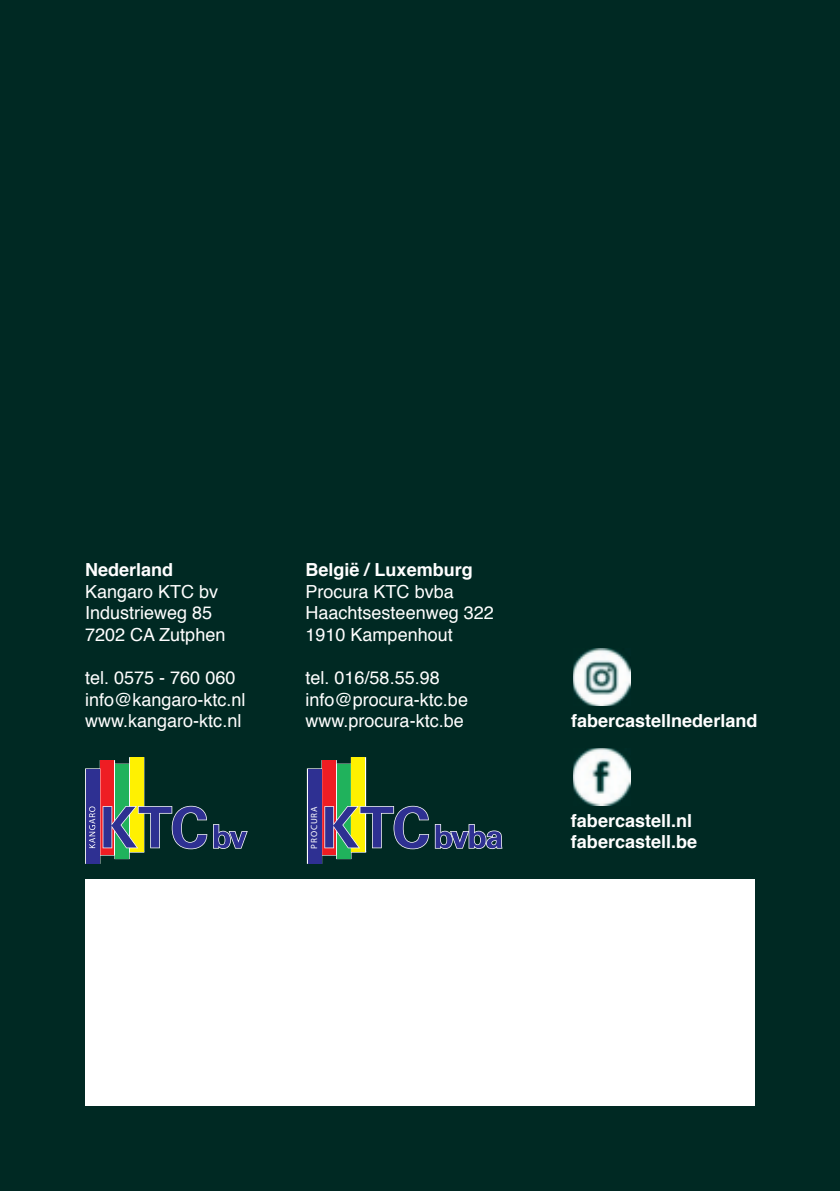
<style>
.page{position:relative;width:840px;height:1191px;background:#fff}
.page>*{position:absolute;margin:0;border:0;box-sizing:border-box;transform-origin:0 0}
.t1{font:18px/21.6px "Helvetica";color:#fff}
.t2{font:700 18px/21.6px "Helvetica";color:#fff}
.t3{font:9px "Myriad Pro";letter-spacing:.1em;color:#fff}
</style>
<div class="page">
<div style="left:0;top:0;width:839px;height:1191px;background:#002923"></div>
<div style="left:85px;top:879px;width:669px;height:227px;background:#fff"></div>
<svg style="left:213px;top:824px;width:34px;height:25px"></svg>
<svg style="left:85px;top:757px;width:122px;height:107px"></svg>
<svg style="left:307px;top:757px;width:195px;height:107px"></svg>
<img style="left:573px;top:748px;width:57px;height:57px">
<img style="left:573px;top:648px;width:57px;height:58px">
<p class="t2" style="left:85px;top:560px;width:90px">Nederland</p>
<p class="t1" style="left:85px;top:582px;width:142px">Kangaro KTC bv<br>Industrieweg 85<br>7202 CA Zutphen</p>
<p class="t1" style="left:85px;top:668px;width:162px">tel. 0575 - 760 060 info@kangaro-ktc.nl www.kangaro-ktc.nl</p>
<p class="t2" style="left:305px;top:560px;width:169px">België / Luxemburg</p>
<p class="t1" style="left:305px;top:582px;width:190px">Procura KTC bvba<br>Haachtsesteenweg 322<br>1910 Kampenhout</p>
<p class="t1" style="left:305px;top:668px;width:164px">tel. 016/58.55.98 info@procura-ktc.be www.procura-ktc.be</p>
<p class="t3" style="left:308px;top:849px;width:44px;rotate:-90deg">PROCURA</p>
<p class="t2" style="left:570px;top:712px;width:188px">fabercastellnederland</p>
<p class="t2" style="left:570px;top:811px;width:128px">fabercastell.nl fabercastell.be</p>
</div>
